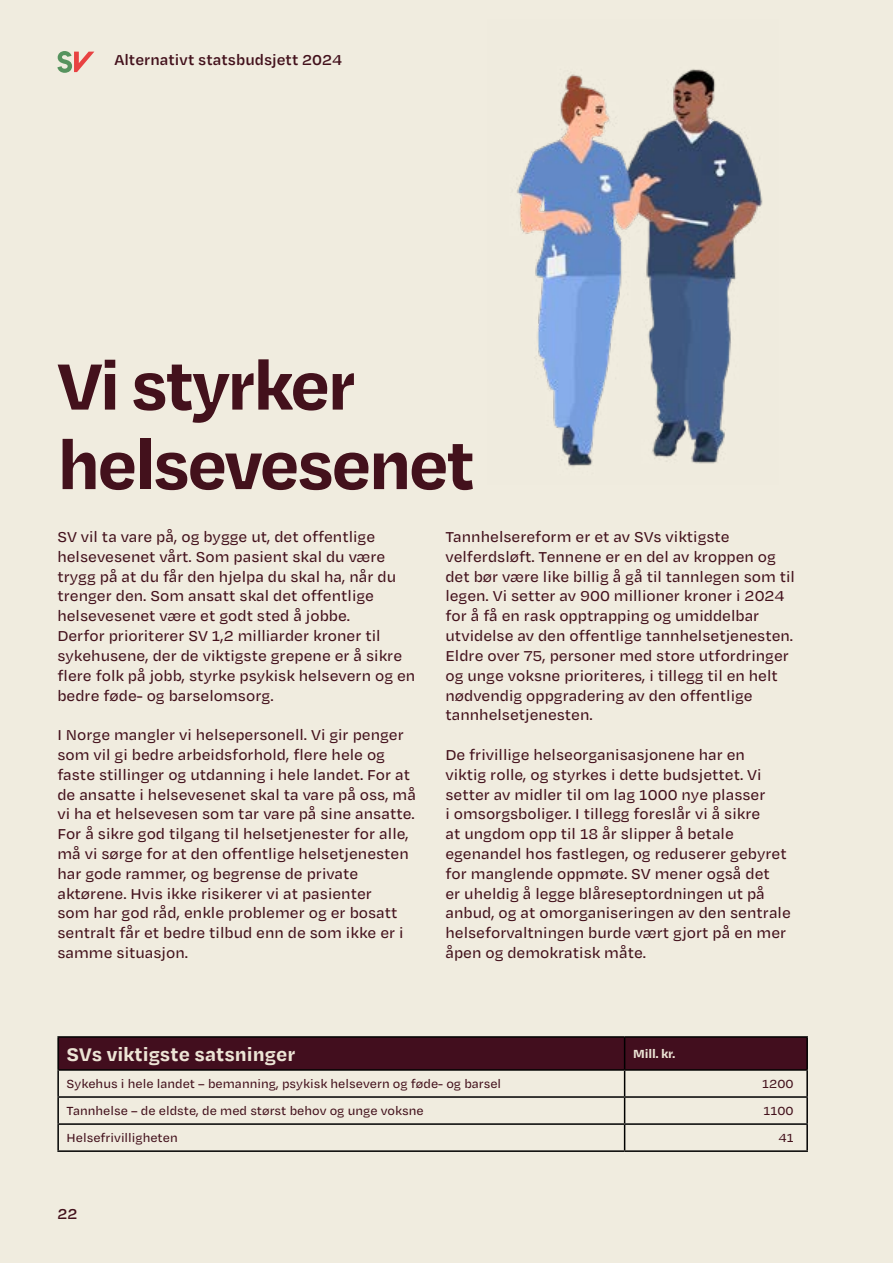
<style>
.page{position:relative;width:893px;height:1263px;background:#f0ecdf}
.page>*{position:absolute;margin:0;border:0;box-sizing:border-box;transform-origin:0 0}
.t1{font:700 75px/79.5px "Degular Text";letter-spacing:-.04em;color:#43111c}
.t2{font:700 21px "Degular Text";color:#ece4d5}
.t3{font:500 16.5px/19.8px "Degular Text";color:#43111c}
.t4{font:600 16.5px "Degular Text";color:#43111c}
.t5{font:500 13.5px "Degular Text";color:#43111c}
.t6{font:700 13.5px "Degular Text";letter-spacing:-.01em;color:#ece4d5}
</style>
<div class="page">
<svg style="left:57px;top:51px;width:37px;height:22px"></svg>
<hr style="left:57px;top:1069px;width:568px;height:2px;background:#000">
<hr style="left:625px;top:1069px;width:183px;height:2px;background:#000">
<hr style="left:57px;top:1036px;width:568px;height:2px;background:#000">
<hr style="left:57px;top:1038px;width:2px;height:31px;background:#000">
<hr style="left:625px;top:1036px;width:183px;height:2px;background:#000">
<hr style="left:806px;top:1038px;width:2px;height:31px;background:#000">
<hr style="left:806px;top:1071px;width:2px;height:25px;background:#000">
<hr style="left:57px;top:1071px;width:2px;height:25px;background:#000">
<svg style="left:58px;top:1037px;width:749px;height:113px"></svg>
<hr style="left:57px;top:1096px;width:568px;height:2px;background:#000">
<hr style="left:57px;top:1098px;width:2px;height:25px;background:#000">
<hr style="left:625px;top:1096px;width:183px;height:2px;background:#000">
<hr style="left:806px;top:1098px;width:2px;height:25px;background:#000">
<hr style="left:57px;top:1123px;width:568px;height:2px;background:#000">
<hr style="left:57px;top:1125px;width:2px;height:25px;background:#000">
<hr style="left:625px;top:1123px;width:183px;height:2px;background:#000">
<hr style="left:806px;top:1125px;width:2px;height:25px;background:#000">
<hr style="left:57px;top:1150px;width:568px;height:2px;background:#000">
<hr style="left:625px;top:1150px;width:183px;height:2px;background:#000">
<img style="left:517px;top:69px;width:246px;height:398px">
<p class="t4" style="left:114px;top:49px;width:229px">Alternativt statsbudsjett 2024</p>
<h1 class="t1" style="left:57px;top:341px;width:420px">Vi styrker helsevesenet</h1>
<p class="t3" style="left:57px;top:526px;width:359px">SV vil ta vare på, og bygge ut, det offentlige helsevesenet vårt. Som pasient skal du være trygg på at du får den hjelpa du skal ha, når du trenger den. Som ansatt skal det offentlige helsevesenet være et godt sted å jobbe.<br>Derfor prioriterer SV 1,2 milliarder kroner til sykehusene, der de viktigste grepene er å sikre flere folk på jobb, styrke psykisk helsevern og en bedre føde- og barselomsorg.</p>
<p class="t3" style="left:57px;top:724px;width:360px">I Norge mangler vi helsepersonell. Vi gir penger som vil gi bedre arbeidsforhold, flere hele og faste stillinger og utdanning i hele landet. For at de ansatte i helsevesenet skal ta vare på oss, må vi ha et helsevesen som tar vare på sine ansatte.<br>For å sikre god tilgang til helsetjenester for alle, må vi sørge for at den offentlige helsetjenesten har gode rammer, og begrense de private aktørene. Hvis ikke risikerer vi at pasienter<br>som har god råd, enkle problemer og er bosatt sentralt får et bedre tilbud enn de som ikke er i samme situasjon.</p>
<p class="t3" style="left:445px;top:526px;width:351px">Tannhelsereform er et av SVs viktigste velferdsløft. Tennene er en del av kroppen og det bør være like billig å gå til tannlegen som til legen. Vi setter av 900 millioner kroner i 2024 for å få en rask opptrapping og umiddelbar utvidelse av den offentlige tannhelsetjenesten.<br>Eldre over 75, personer med store utfordringer og unge voksne prioriteres, i tillegg til en helt nødvendig oppgradering av den offentlige tannhelsetjenesten.</p>
<p class="t3" style="left:445px;top:744px;width:347px">De frivillige helseorganisasjonene har en<br>viktig rolle, og styrkes i dette budsjettet. Vi setter av midler til om lag 1000 nye plasser<br>i omsorgsboliger. I tillegg foreslår vi å sikre<br>at ungdom opp til 18 år slipper å betale egenandel hos fastlegen, og reduserer gebyret for manglende oppmøte. SV mener også det<br>er uheldig å legge blåreseptordningen ut på anbud, og at omorganiseringen av den sentrale helseforvaltningen burde vært gjort på en mer åpen og demokratisk måte.</p>
<p class="t2" style="left:67px;top:1039px;width:230px">SVs viktigste satsninger</p>
<p class="t6" style="left:633px;top:1044px;width:43px">Mill. kr.</p>
<p class="t5" style="left:67px;top:1075px;width:436px">Sykehus i hele landet – bemanning, psykisk helsevern og føde- og barsel</p>
<p class="t5" style="left:762px;top:1075px;width:33px">1200</p>
<p class="t5" style="left:67px;top:1102px;width:359px">Tannhelse – de eldste, de med størst behov og unge voksne</p>
<p class="t5" style="left:763px;top:1102px;width:32px">1100</p>
<p class="t5" style="left:67px;top:1129px;width:113px">Helsefrivilligheten</p>
<p class="t5" style="left:778px;top:1129px;width:17px">41</p>
<p class="t4" style="left:57px;top:1202px;width:22px">22</p>
</div>
